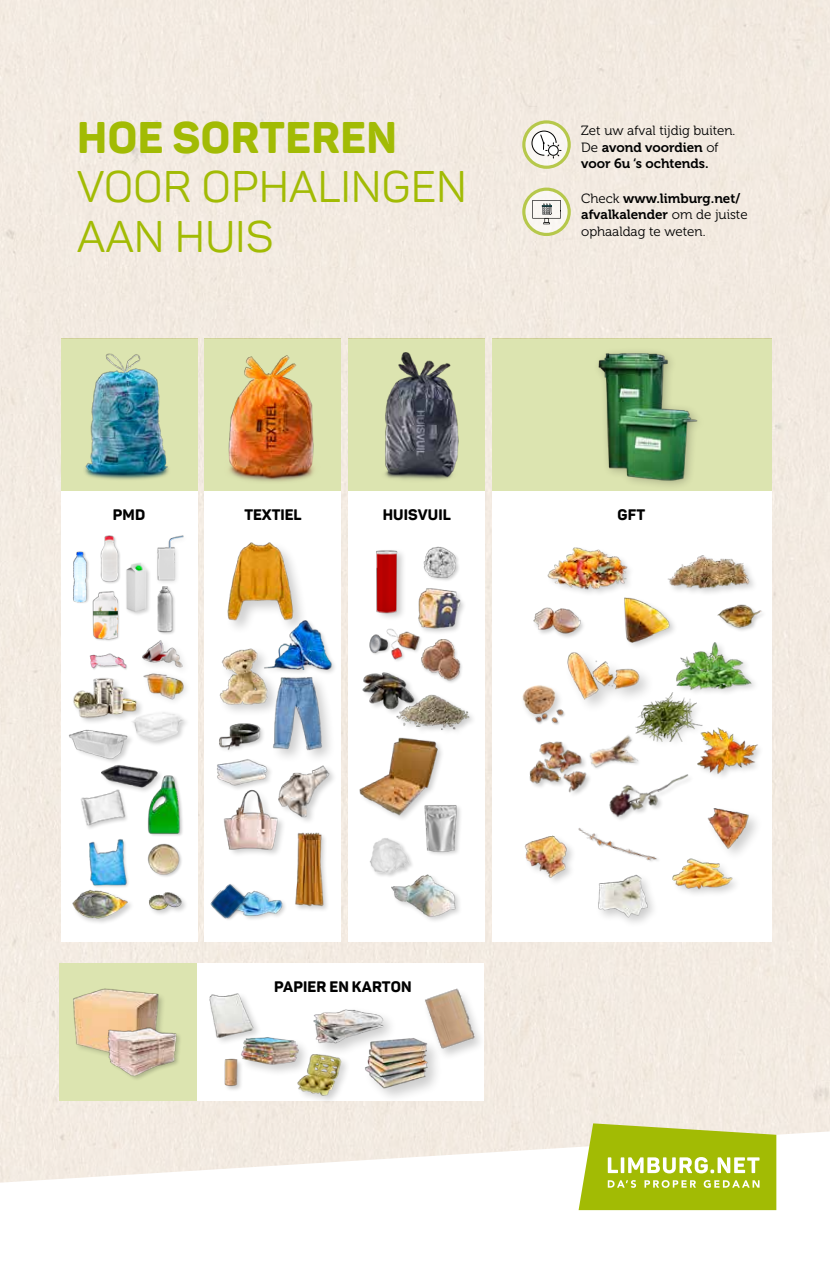
<style>
.page{position:relative;width:830px;height:1263px;background:#fff}
.page>*{position:absolute;margin:0;border:0;box-sizing:border-box;transform-origin:0 0}
.t1{font:43.65px/49.5px "Panton";letter-spacing:.01em;color:#a2bb04}
.t2{font:800 43.65px "Panton";letter-spacing:.01em;color:#a2bb04}
.t3{font:800 15px "Panton";letter-spacing:.01em;color:#000}
.t4{font:13.35px/16.5px "Museo 700";color:#000}
.t5{font:13.35px "Museo 300";color:#000}
.s1{font-family:"Museo 300"}
</style>
<div class="page">
<div style="left:0;top:0;width:829px;height:1131px;background:#f3eae1"></div>
<div style="left:60px;top:339px;width:137px;height:602px;background:#fff"></div>
<div style="left:204px;top:339px;width:137px;height:602px;background:#fff"></div>
<div style="left:348px;top:339px;width:137px;height:602px;background:#fff"></div>
<svg style="left:0;top:1131px;width:829px;height:80px"></svg>
<svg style="left:578px;top:1123px;width:198px;height:87px;background:#b3c734"></svg>
<svg style="left:523px;top:189px;width:46px;height:45px"></svg>
<div style="left:522px;top:188px;width:48px;height:48px;border:3px solid #b6c84b;border-radius:50%"></div>
<svg style="left:523px;top:122px;width:46px;height:45px"></svg>
<div style="left:522px;top:120px;width:48px;height:49px;border:3px solid #b6c84b;border-radius:50%"></div>
<svg style="left:531px;top:130px;width:30px;height:29px"></svg>
<svg style="left:532px;top:200px;width:28px;height:24px"></svg>
<div style="left:59px;top:963px;width:424px;height:138px;background:#fff"></div>
<div style="left:208px;top:992px;width:54px;height:54px;background:#000;opacity:.2"></div>
<img style="left:208px;top:992px;width:45px;height:51px">
<div style="left:311px;top:1006px;width:86px;height:51px;background:#000;opacity:.2"></div>
<img style="left:311px;top:1006px;width:73px;height:44px">
<div style="left:240px;top:1035px;width:71px;height:42px;background:#000;opacity:.2"></div>
<img style="left:239px;top:1028px;width:61px;height:40px">
<div style="left:296px;top:1052px;width:55px;height:53px;background:#000;opacity:.2"></div>
<img style="left:293px;top:1049px;width:51px;height:51px">
<img style="left:224px;top:1052px;width:23px;height:38px">
<div style="left:362px;top:1036px;width:81px;height:68px;background:#000;opacity:.2"></div>
<img style="left:358px;top:1038px;width:77px;height:50px">
<div style="left:422px;top:987px;width:64px;height:74px;background:#000;opacity:.2"></div>
<img style="left:417px;top:987px;width:62px;height:69px">
<div style="left:60px;top:963px;width:137px;height:138px;background:#dce4b0"></div>
<img style="left:59px;top:985px;width:104px;height:76px">
<img style="left:105px;top:1026px;width:75px;height:53px">
<img style="left:73px;top:678px;width:67px;height:43px">
<img style="left:149px;top:892px;width:37px;height:22px">
<div style="left:90px;top:654px;width:38px;height:17px;background:#000;opacity:.2"></div>
<img style="left:89px;top:653px;width:37px;height:18px">
<img style="left:73px;top:551px;width:16px;height:52px">
<img style="left:100px;top:535px;width:20px;height:48px">
<img style="left:107px;top:558px;width:43px;height:57px">
<img style="left:148px;top:775px;width:35px;height:61px">
<div style="left:225px;top:540px;width:83px;height:95px;background:#000;opacity:.2"></div>
<img style="left:225px;top:540px;width:72px;height:85px">
<div style="left:218px;top:646px;width:62px;height:71px;background:#000;opacity:.2"></div>
<img style="left:218px;top:647px;width:45px;height:58px">
<img style="left:376px;top:550px;width:27px;height:67px">
<div style="left:270px;top:674px;width:66px;height:90px;background:#000;opacity:.2"></div>
<img style="left:261px;top:672px;width:73px;height:81px">
<div style="left:263px;top:619px;width:74px;height:58px;background:#000;opacity:.2"></div>
<img style="left:261px;top:615px;width:73px;height:54px">
<img style="left:399px;top:581px;width:65px;height:52px">
<img style="left:396px;top:694px;width:76px;height:37px">
<div style="left:359px;top:736px;width:85px;height:86px;background:#000;opacity:.2"></div>
<img style="left:359px;top:736px;width:80px;height:80px">
<div style="left:362px;top:671px;width:60px;height:46px;background:#000;opacity:.2"></div>
<img style="left:362px;top:671px;width:68px;height:42px">
<div style="left:420px;top:638px;width:44px;height:46px;background:#fff"></div>
<img style="left:416px;top:639px;width:46px;height:44px">
<div style="left:385px;top:628px;width:38px;height:35px;background:#fff"></div>
<img style="left:398px;top:624px;width:30px;height:36px">
<img style="left:369px;top:628px;width:29px;height:33px">
<img style="left:407px;top:794px;width:54px;height:61px">
<img style="left:369px;top:824px;width:49px;height:52px">
<img style="left:415px;top:546px;width:49px;height:38px">
<img style="left:381px;top:868px;width:79px;height:51px">
<img style="left:217px;top:745px;width:59px;height:41px">
<img style="left:255px;top:891px;width:13px;height:28px">
<img style="left:275px;top:764px;width:59px;height:51px">
<img style="left:210px;top:884px;width:45px;height:36px">
<img style="left:223px;top:786px;width:74px;height:67px">
<img style="left:268px;top:815px;width:59px;height:102px">
<img style="left:128px;top:705px;width:58px;height:40px">
<div style="left:217px;top:722px;width:49px;height:32px;background:#fff"></div>
<img style="left:219px;top:717px;width:49px;height:36px">
<div style="left:69px;top:729px;width:66px;height:36px;background:#fff"></div>
<img style="left:69px;top:721px;width:63px;height:36px">
<div style="left:100px;top:764px;width:64px;height:30px;background:#000;opacity:.2"></div>
<img style="left:96px;top:754px;width:65px;height:41px">
<img style="left:80px;top:778px;width:62px;height:51px">
<img style="left:89px;top:839px;width:38px;height:43px">
<div style="left:148px;top:844px;width:35px;height:34px;background:#000;opacity:.2"></div>
<img style="left:147px;top:843px;width:33px;height:33px">
<img style="left:72px;top:882px;width:59px;height:41px">
<img style="left:142px;top:640px;width:41px;height:28px">
<div style="left:140px;top:670px;width:51px;height:37px;background:#fff"></div>
<img style="left:143px;top:673px;width:44px;height:28px">
<img style="left:148px;top:535px;width:36px;height:51px">
<div style="left:348px;top:339px;width:137px;height:152px;background:#dce4b0"></div>
<img style="left:385px;top:352px;width:74px;height:128px">
<div style="left:204px;top:339px;width:137px;height:152px;background:#dce4b0"></div>
<div style="left:60px;top:339px;width:137px;height:152px;background:#dce4b0"></div>
<img style="left:85px;top:353px;width:84px;height:127px">
<img style="left:150px;top:581px;width:30px;height:53px">
<img style="left:88px;top:589px;width:37px;height:52px">
<img style="left:228px;top:355px;width:86px;height:127px">
<div style="left:491px;top:339px;width:280px;height:602px;background:#fff"></div>
<div style="left:491px;top:339px;width:280px;height:152px;background:#dce4b0"></div>
<img style="left:667px;top:555px;width:87px;height:38px">
<img style="left:578px;top:828px;width:80px;height:34px">
<img style="left:676px;top:642px;width:79px;height:51px">
<img style="left:697px;top:727px;width:63px;height:49px">
<div style="left:622px;top:596px;width:56px;height:55px;background:#fff"></div>
<img style="left:624px;top:598px;width:50px;height:48px">
<img style="left:522px;top:685px;width:36px;height:25px">
<img style="left:567px;top:652px;width:80px;height:54px">
<div style="left:670px;top:857px;width:71px;height:42px;background:#000;opacity:.2"></div>
<img style="left:671px;top:857px;width:60px;height:33px">
<img style="left:524px;top:835px;width:49px;height:46px">
<div style="left:705px;top:805px;width:58px;height:57px;background:#000;opacity:.2"></div>
<img style="left:705px;top:805px;width:46px;height:44px">
<div style="left:595px;top:873px;width:64px;height:56px;background:#000;opacity:.2"></div>
<img style="left:595px;top:874px;width:59px;height:44px">
<img style="left:547px;top:547px;width:82px;height:46px">
<img style="left:717px;top:604px;width:46px;height:27px">
<div style="left:634px;top:691px;width:76px;height:59px;background:#fff"></div>
<img style="left:626px;top:685px;width:86px;height:57px">
<img style="left:533px;top:607px;width:50px;height:31px">
<img style="left:527px;top:696px;width:45px;height:29px">
<img style="left:603px;top:730px;width:39px;height:33px">
<img style="left:529px;top:741px;width:74px;height:53px">
<img style="left:596px;top:763px;width:93px;height:69px">
<img style="left:585px;top:335px;width:124px;height:151px">
<h1 class="t2" style="left:77px;top:110px;width:321px">HOE SORTEREN</h1>
<h1 class="t1" style="left:77px;top:162px;width:391px">VOOR OPHALINGEN<br>AAN HUIS</h1>
<p class="t5" style="left:581px;top:123px;width:156px">Zet uw afval tijdig buiten.</p>
<p class="t4" style="left:581px;top:139px;width:139px"><span class="s1">De</span> avond voordien <span class="s1">of </span>voor 6u ‘s ochtends.</p>
<p class="t4" style="left:581px;top:190px;width:168px"><span class="s1">Check</span> www.limburg.net/ afvalkalender <span class="s1">om de juiste</span></p>
<p class="t5" style="left:581px;top:224px;width:126px">ophaaldag te weten.</p>
<p class="t3" style="left:113px;top:505px;width:34px">PMD</p>
<p class="t3" style="left:244px;top:505px;width:59px">TEXTIEL</p>
<p class="t3" style="left:382px;top:505px;width:70px">HUISVUIL</p>
<p class="t3" style="left:617px;top:505px;width:29px">GFT</p>
<p class="t3" style="left:274px;top:977px;width:139px">PAPIER EN KARTON</p>
</div>
